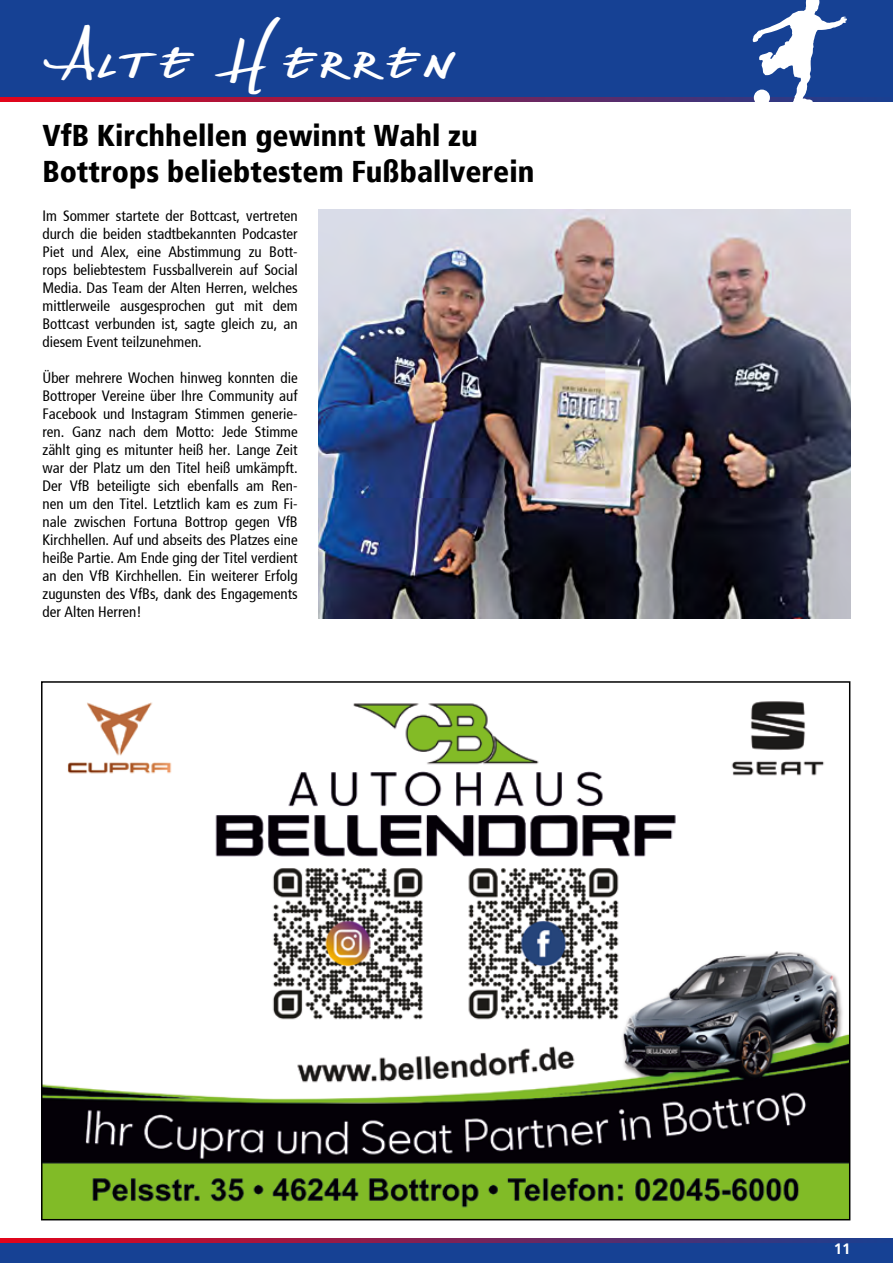
<style>
.page{position:relative;width:893px;height:1263px;background:#fff}
.page>*{position:absolute;margin:0;border:0;box-sizing:border-box;transform-origin:0 0}
.t1{font:45px "Denishandwritting";color:#fff}
.Headline{font:900 condensed 30px/36px "Frutiger";color:#000}
.Fließtext{font:condensed 15px/18px "Frutiger";color:#000;text-align:justify}
.t2{font:700 15px "Frutiger 65";color:#fff}
</style>
<div class="page">
<div style="left:0;top:1238px;width:893px;height:25px;background:#164194"></div>
<div style="left:0;top:0;width:893px;height:102px;background:#164194"></div>
<svg style="left:0;top:1238px;width:860px;height:4px;background:#812053"></svg>
<svg style="left:0;top:98px;width:860px;height:4px;background:#8b1d4d"></svg>
<svg style="left:753px;top:0;width:94px;height:102px"></svg>
<div style="left:754px;top:90px;width:16px;height:16px;background:#fff;border-radius:50%"></div>
<img style="left:44px;top:701px;width:803px;height:516px">
<img style="left:319px;top:210px;width:531px;height:408px">
<p class="t1" style="left:43px;top:36px;width:416px">Alte Herren</p>
<p class="Headline" style="left:43px;top:120px;width:493px">VfB Kirchhellen gewinnt Wahl zu<br>Bottrops beliebtestem Fußballverein</p>
<p class="Fließtext" style="left:43px;top:208px;width:257px">Im Sommer startete der Bottcast, vertreten durch die beiden stadtbekannten Podcaster Piet und Alex, eine Abstimmung zu Bott&shy;rops beliebtestem Fussballverein auf Social Media. Das Team der Alten Herren, welches mittlerweile ausgesprochen gut mit dem Bottcast verbunden ist, sagte gleich zu, an diesem Event teilzunehmen.</p>
<p class="Fließtext" style="left:43px;top:370px;width:257px">Über mehrere Wochen hinweg konnten die Bottroper Vereine über Ihre Community auf Facebook und Instagram Stimmen generie&shy;ren. Ganz nach dem Motto: Jede Stimme zählt ging es mitunter heiß her. Lange Zeit war der Platz um den Titel heiß umkämpft.<br>Der VfB beteiligte sich ebenfalls am Ren&shy;nen um den Titel. Letztlich kam es zum Fi&shy;nale zwischen Fortuna Bottrop gegen VfB Kirchhellen. Auf und abseits des Platzes eine heiße Partie. Am Ende ging der Titel verdient an den VfB Kirchhellen. Ein weiterer Erfolg zugunsten des VfBs, dank des Engagements der Alten Herren!</p>
<p class="t2" style="left:834px;top:1242px;width:18px">11</p>
</div>
